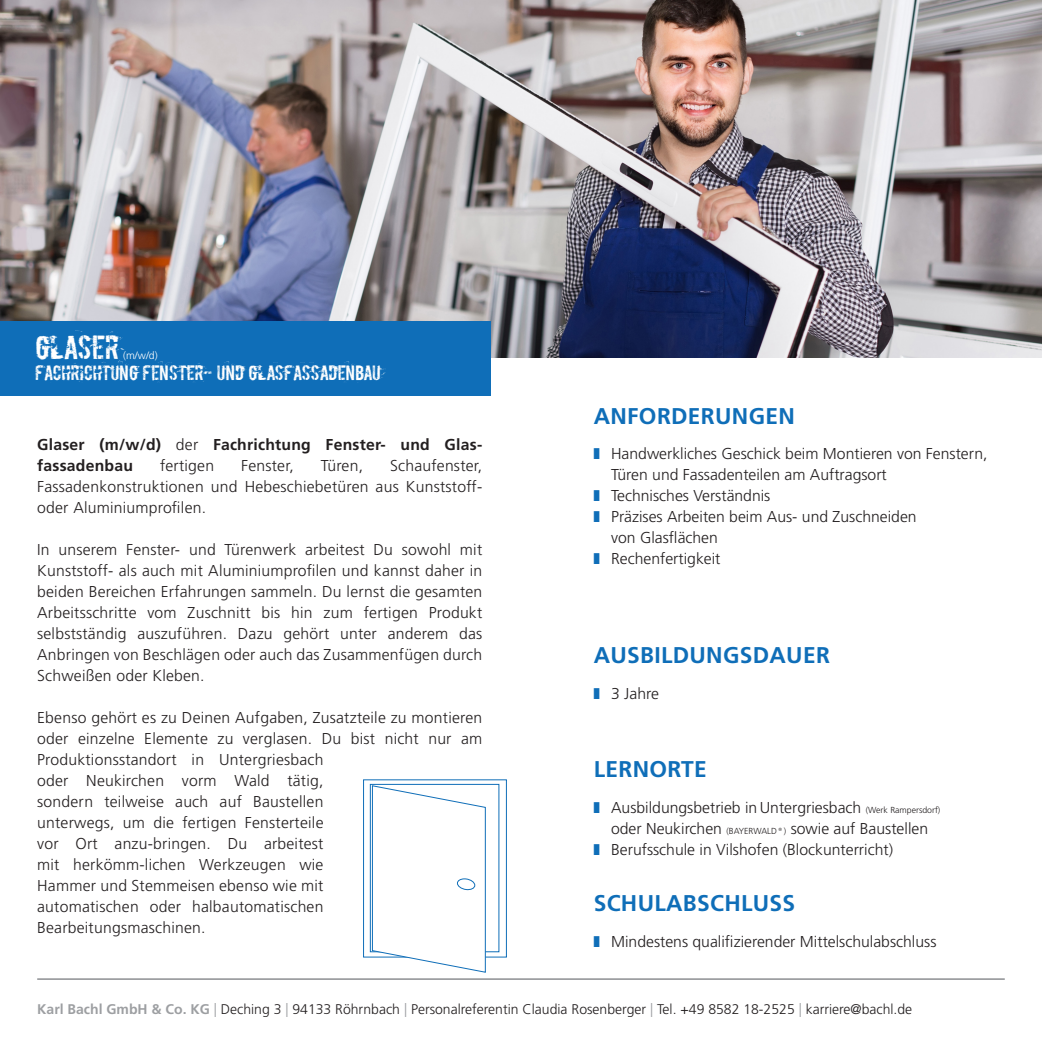
<style>
.page{position:relative;width:1042px;height:1042px;background:#fff}
.page>*{position:absolute;margin:0;border:0;box-sizing:border-box;transform-origin:0 0}
.copytext{font:28px "Boycott";letter-spacing:-.02em;color:#fff}
.t1{font:700 22.75px "Frutiger CE";letter-spacing:.015em;color:#0f6eb8}
.copytext-2{font:17.5px "Boycott";letter-spacing:-.02em;color:#fff}
.t2{font:300 15.75px/21px "Frutiger CE";color:#231f20;text-align:justify}
.t3{font:700 15.75px/21px "Frutiger CE";letter-spacing:.015em;color:#231f20}
.tabelle_inhalt{font:300 14px "Frutiger CE";color:#231f20}
.copytext-3{font:300 10.5px "Frutiger CE";color:#fff}
.s1{font-weight:300}
.s2{font-size:8.75px}
.s3{font-weight:700;color:#9d9fa2}
.s4{color:#9d9fa2}
</style>
<div class="page">
<hr style="left:37px;top:978px;width:968px;height:2px;background:#9d9fa2">
<img style="left:0;top:0;width:1042px;height:357px">
<div style="left:0;top:321px;width:490px;height:74px;background:#0f6eb8"></div>
<svg style="left:363px;top:779px;width:144px;height:194px"></svg>
<p class="copytext" style="left:35px;top:328px;width:86px">GLASER</p>
<p class="copytext-3" style="left:123px;top:349px;width:36px">(m/w/d)</p>
<p class="copytext-2" style="left:35px;top:361px;width:348px">FACHRICHTUNG FENSTER- UND GLASFASSADENBAU</p>
<p class="t3" style="left:37px;top:434px;width:446px">Glaser (m/w/d) <span class="s1">der</span> Fachrichtung Fenster- und Glas&shy;fassadenbau</p>
<p class="t2" style="left:37px;top:455px;width:446px;text-indent:353px">Schaufenster, Fassadenkonstruktionen und Hebeschiebetüren aus Kunststoff&shy;oder Aluminiumprofilen.</p>
<p class="t2" style="left:37px;top:539px;width:447px">In unserem Fenster- und Türenwerk arbeitest Du sowohl mit Kunststoff- als auch mit Aluminiumprofilen und kannst daher in beiden Bereichen Erfahrungen sammeln. Du lernst die gesamten Arbeitsschritte vom Zuschnitt bis hin zum fertigen Produkt selbstständig auszuführen. Dazu gehört unter anderem das Anbringen von Beschlägen oder auch das Zusammenfügen durch Schweißen oder Kleben.</p>
<p class="t2" style="left:37px;top:707px;width:446px">Ebenso gehört es zu Deinen Aufgaben, Zusatzteile zu montieren oder einzelne Elemente zu verglasen. Du bist nicht nur am</p>
<p class="t2" style="left:37px;top:749px;width:288px">Produktionsstandort in Untergriesbach oder Neukirchen vorm Wald tätig, sondern teilweise auch auf Baustellen unterwegs, um die fertigen Fensterteile vor Ort anzu-bringen. Du arbeitest mit herkömm-lichen Werkzeugen wie Hammer und Stemmeisen ebenso wie mit automatischen oder halbautomatischen Bearbeitungsmaschinen.</p>
<p class="t2" style="left:160px;top:455px;width:56px">fertigen</p>
<p class="t2" style="left:241px;top:455px;width:54px">Fenster,</p>
<p class="t2" style="left:321px;top:455px;width:44px">Türen,</p>
<p class="t1" style="left:594px;top:402px;width:202px">ANFORDERUNGEN</p>
<p class="t2" style="left:611px;top:443px;width:378px">Handwerkliches Geschick beim Montieren von Fenstern,</p>
<p class="t2" style="left:611px;top:464px;width:277px">Türen und Fassadenteilen am Auftragsort</p>
<p class="t2" style="left:611px;top:485px;width:161px">Technisches Verständnis</p>
<p class="t2" style="left:611px;top:506px;width:307px">Präzises Arbeiten beim Aus- und Zuschneiden</p>
<p class="t2" style="left:611px;top:527px;width:108px">von Glasflächen</p>
<p class="t2" style="left:611px;top:548px;width:111px">Rechenfertigkeit</p>
<p class="t1" style="left:594px;top:641px;width:238px">AUSBILDUNGSDAUER</p>
<p class="t2" style="left:611px;top:682px;width:49px">3 Jahre</p>
<p class="t1" style="left:594px;top:755px;width:115px">LERNORTE</p>
<p class="t2" style="left:611px;top:796px;width:331px">Ausbildungsbetrieb inUntergriesbach <span class="s2">(Werk Rampersdorf)</span></p>
<p class="t2" style="left:611px;top:817px;width:318px">oder Neukirchen <span class="s2">(BAYERWALD®)</span> sowie auf Baustellen</p>
<p class="t2" style="left:611px;top:838px;width:283px">Berufsschule in Vilshofen (Blockunterricht)</p>
<p class="t1" style="left:594px;top:889px;width:203px">SCHULABSCHLUSS</p>
<p class="t2" style="left:611px;top:930px;width:327px">Mindestens qualifizierender Mittelschulabschluss</p>
<p class="tabelle_inhalt" style="left:37px;top:1001px;width:876px"><span class="s3">Karl Bachl GmbH &amp; Co. KG</span> <span class="s4">|</span> Deching 3 <span class="s4">|</span> 94133 Röhrnbach <span class="s4">|</span> Personalreferentin Claudia Rosenberger <span class="s4">|</span> Tel. +49 8582 18-2525 <span class="s4">|</span> karriere@bachl.de</p>
</div>
